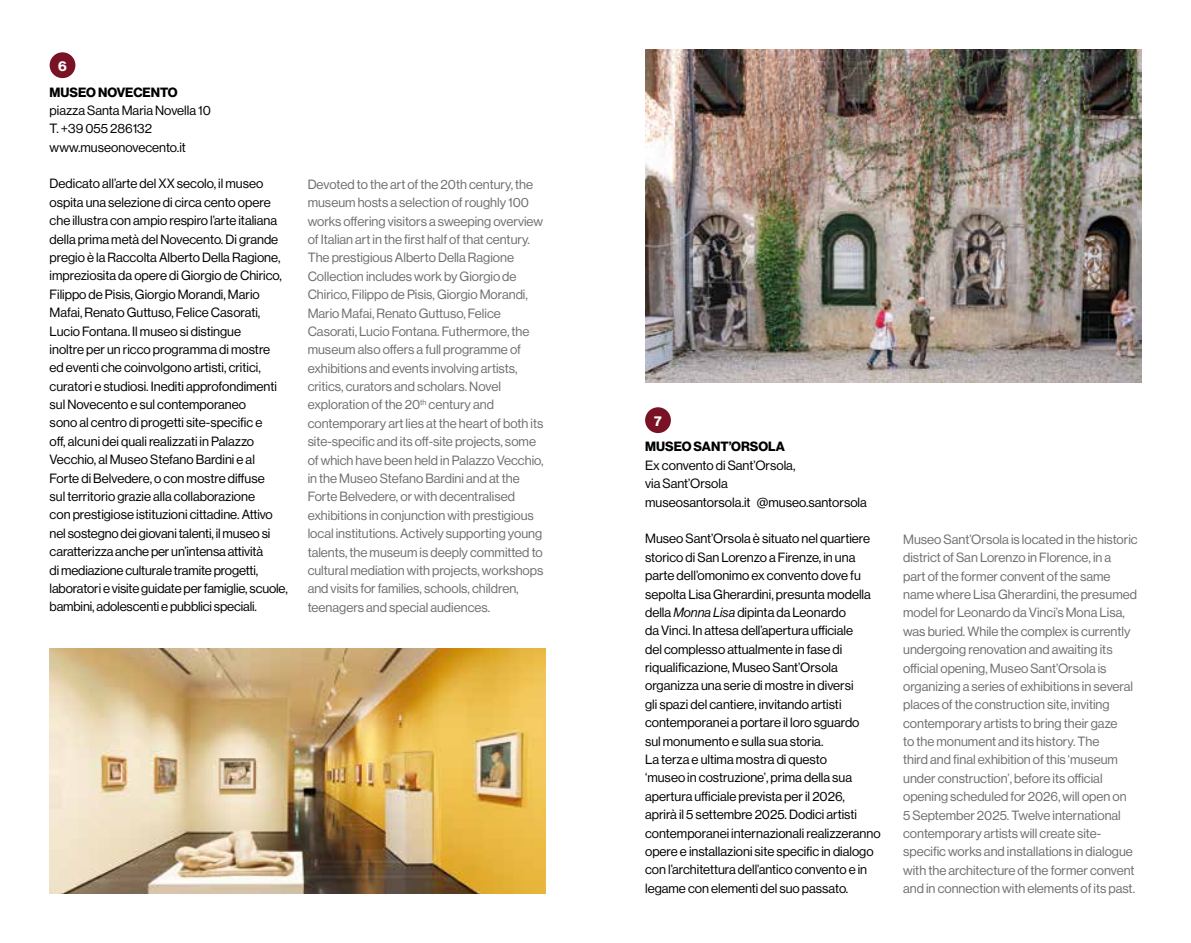
<style>
.page{position:relative;width:1191px;height:943px;background:#fff}
.page>*{position:absolute;margin:0;border:0;box-sizing:border-box;transform-origin:0 0}
.t1{font:14px "N Haas Grotesk DS Pro 75 Bd";color:#fff}
.t2{font:13.12px/18.4px "N Haas Grotesk DS Pro 55 Rg";color:#000}
.t3{font:13.12px/18.4px "N Haas Grotesk DS Pro 55 Rg";color:#706f6f}
.t4{font:13.12px "N Haas Grotesk DS Pro 75 Bd";color:#000}
.s1{font-family:"N Haas Grotesk DS Pro 56 It"}
</style>
<div class="page">
<div style="left:50px;top:52px;width:25px;height:26px;background:#7a1225;border-radius:50%"></div>
<div style="left:645px;top:407px;width:26px;height:26px;background:#7a1225;border-radius:50%"></div>
<img style="left:645px;top:50px;width:496px;height:332px">
<img style="left:50px;top:649px;width:496px;height:244px">
<p class="t1" style="left:58px;top:57px;width:10px">6</p>
<p class="t4" style="left:50px;top:84px;width:130px">MUSEO NOVECENTO</p>
<p class="t2" style="left:50px;top:101px;width:163px">piazza Santa Maria Novella 10<br>T. +39 055 286132 www.museonovecento.it</p>
<p class="t2" style="left:50px;top:175px;width:240px">Dedicato all’arte del XX secolo, il museo ospita una selezione di circa cento opere che illustra con ampio respiro l’arte italiana della prima metà del Novecento. Di grande pregio è la Raccolta Alberto Della Ragione, impreziosita da opere di Giorgio de Chirico, Filippo de Pisis, Giorgio Morandi, Mario Mafai, Renato Guttuso, Felice Casorati, Lucio Fontana. Il museo si distingue<br>inoltre per un ricco programma di mostre<br>ed eventi che coinvolgono artisti, critici, curatori e studiosi. Inediti approfondimenti sul Novecento e sul contemporaneo<br>sono al centro di progetti site-specific e<br>off, alcuni dei quali realizzati in Palazzo Vecchio, al Museo Stefano Bardini e al Forte di Belvedere, o con mostre diffuse<br>sul territorio grazie alla collaborazione<br>con prestigiose istituzioni cittadine. Attivo nel sostegno dei giovani talenti, il museo si caratterizza anche per un’intensa attività<br>di mediazione culturale tramite progetti, laboratori e visite guidate per famiglie, scuole, bambini, adolescenti e pubblici speciali.</p>
<p class="t3" style="left:308px;top:175px;width:237px">Devoted to the art of the 20th century, the museum hosts a selection of roughly 100 works offering visitors a sweeping overview of Italian art in the first half of that century.<br>The prestigious Alberto Della Ragione Collection includes work by Giorgio de Chirico, Filippo de Pisis, Giorgio Morandi, Mario Mafai, Renato Guttuso, Felice Casorati, Lucio Fontana. Futhermore, the museum also offers a full programme of exhibitions and events involving artists, critics, curators and scholars. Novel exploration of the 20<sup>th</sup> century and contemporary art lies at the heart of both its site-specific and its off-site projects, some of which have been held in Palazzo Vecchio, in the Museo Stefano Bardini and at the Forte Belvedere, or with decentralised exhibitions in conjunction with prestigious local institutions. Actively supporting young talents, the museum is deeply committed to cultural mediation with projects, workshops and visits for families, schools, children, teenagers and special audiences.</p>
<p class="t1" style="left:654px;top:412px;width:9px">7</p>
<p class="t4" style="left:645px;top:439px;width:141px">MUSEO SANT’ORSOLA</p>
<p class="t2" style="left:645px;top:456px;width:223px">Ex convento di Sant’Orsola,<br>via Sant’Orsola<br>museosantorsola.it @museo.santorsola</p>
<p class="t2" style="left:645px;top:529px;width:237px">Museo Sant’Orsola è situato nel quartiere storico di San Lorenzo a Firenze, in una parte dell’omonimo ex convento dove fu sepolta Lisa Gherardini, presunta modella della <span class="s1">Monna Lisa</span> dipinta da Leonardo<br>da Vinci. In attesa dell’apertura ufficiale<br>del complesso attualmente in fase di riqualificazione, Museo Sant’Orsola organizza una serie di mostre in diversi<br>gli spazi del cantiere, invitando artisti contemporanei a portare il loro sguardo<br>sul monumento e sulla sua storia.<br>La terza e ultima mostra di questo<br>‘museo in costruzione’, prima della sua apertura ufficiale prevista per il 2026,<br>aprirà il 5 settembre 2025. Dodici artisti contemporanei internazionali realizzeranno opere e installazioni site specific in dialogo con l’architettura dell’antico convento e in legame con elementi del suo passato.</p>
<p class="t3" style="left:903px;top:530px;width:236px">Museo Sant’Orsola is located in the historic district of San Lorenzo in Florence, in a<br>part of the former convent of the same name where Lisa Gherardini, the presumed model for Leonardo da Vinci’s Mona Lisa, was buried. While the complex is currently undergoing renovation and awaiting its official opening, Museo Sant’Orsola is organizing a series of exhibitions in several places of the construction site, inviting contemporary artists to bring their gaze<br>to the monument and its history. The<br>third and final exhibition of this ‘museum under construction’, before its official opening scheduled for 2026, will open on<br>5 September 2025. Twelve international contemporary artists will create site&shy;specific works and installations in dialogue with the architecture of the former convent and in connection with elements of its past.</p>
</div>
